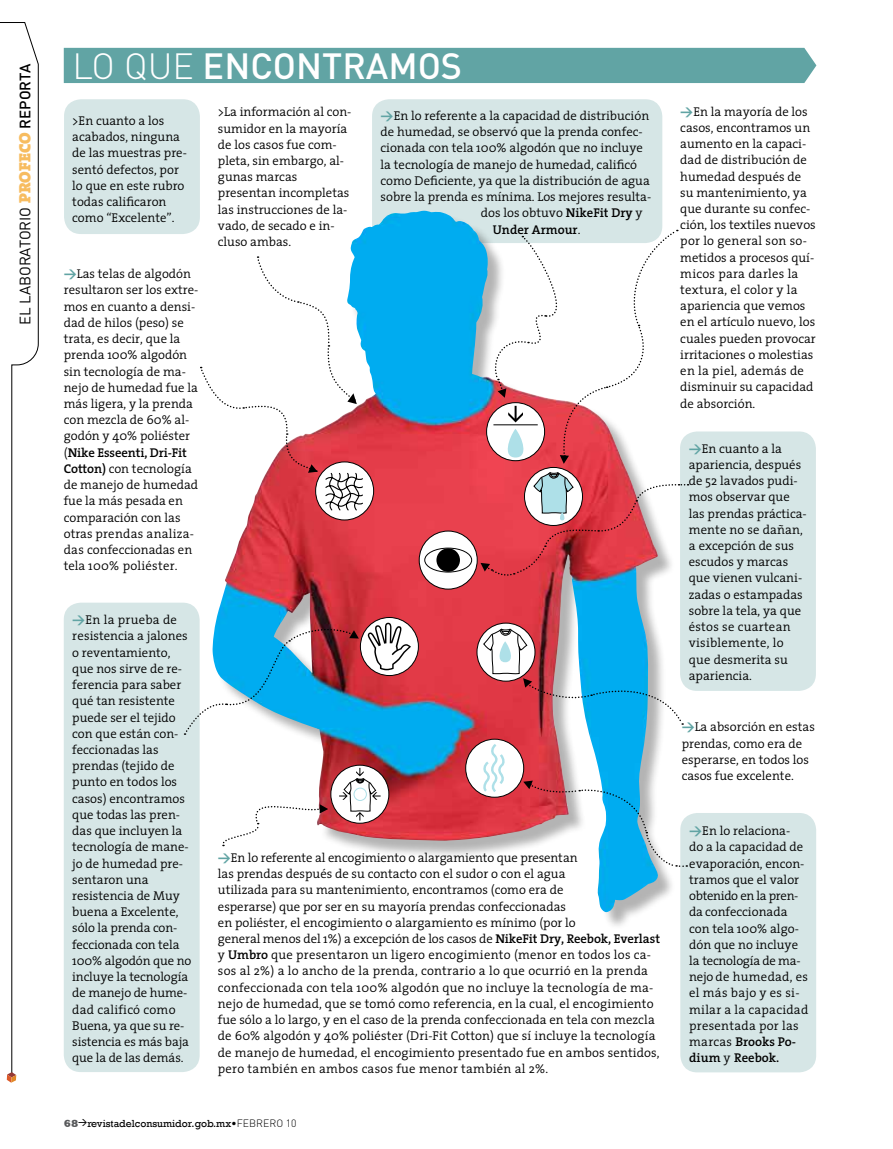
<style>
.page{position:relative;width:893px;height:1149px;background:#fff}
.page>*{position:absolute;margin:0;border:0;box-sizing:border-box;transform-origin:0 0}
.t1{font:500 36px "DIN";color:#fff}
.t2{font:15px "DIN";color:#000}
.t3{font:300 12.75px/16.2px "The Serif";color:#000}
.t4{font:600 12.75px "The Serif";color:#000}
.t5{font:10.5px "Rockwell";color:#000}
.s1{font-family:"The Serif";font-weight:900;font-size:16.5px;color:#f7bc60}
.s2{font-weight:500}
.s3{font-weight:300}
.s4{font-family:"DIN";font-weight:700;color:#61a4a4}
.s5{font-weight:600}
.s6{font-weight:800;color:#58595b}
.s7{font-family:"DIN";font-weight:500;font-size:9px}
.s8{font-family:"DIN";font-weight:300}
</style>
<div class="page">
<div style="left:64px;top:602px;width:136px;height:469px;background:#d6e6e6;border-radius:17px"></div>
<div style="left:372px;top:99px;width:290px;height:144px;background:#d6e6e6;border-radius:17px"></div>
<div style="left:215px;top:213px;width:460px;height:716px;background:#000;opacity:.3"></div>
<img style="left:214px;top:212px;width:392px;height:699px">
<div style="left:680px;top:431px;width:136px;height:259px;background:#d6e6e6;border-radius:17px"></div>
<div style="left:680px;top:812px;width:136px;height:259px;background:#d6e6e6;border-radius:17px"></div>
<div style="left:64px;top:99px;width:136px;height:135px;background:#d6e6e6;border-radius:17px"></div>
<svg style="left:0;top:22px;width:39px;height:1054px"></svg>
<svg style="left:7px;top:1071px;width:9px;height:11px"></svg>
<div style="left:487px;top:402px;width:58px;height:58px;background:#fff;border-radius:50%"></div>
<svg style="left:524px;top:467px;width:58px;height:58px"></svg>
<svg style="left:360px;top:617px;width:58px;height:58px"></svg>
<div style="left:360px;top:617px;width:59px;height:58px;border:1px solid #000;border-radius:50%"></div>
<svg style="left:368px;top:622px;width:43px;height:48px"></svg>
<svg style="left:316px;top:462px;width:58px;height:58px"></svg>
<svg style="left:184px;top:627px;width:175px;height:107px"></svg>
<svg style="left:200px;top:256px;width:164px;height:255px"></svg>
<div style="left:466px;top:739px;width:58px;height:58px;background:#fff;border-radius:50%"></div>
<div style="left:465px;top:738px;width:59px;height:59px;border:1px solid #000;border-radius:50%"></div>
<svg style="left:480px;top:741px;width:27px;height:53px"></svg>
<svg style="left:523px;top:780px;width:164px;height:87px"></svg>
<div style="left:419px;top:531px;width:58px;height:58px;background:#fff;border-radius:50%"></div>
<div style="left:419px;top:530px;width:59px;height:59px;border:1px solid #000;border-radius:50%"></div>
<svg style="left:425px;top:548px;width:47px;height:24px"></svg>
<div style="left:424px;top:547px;width:48px;height:25px;border:1px solid #000;border-radius:50%"></div>
<div style="left:436px;top:548px;width:24px;height:23px;background:#000;border-radius:50%"></div>
<svg style="left:477px;top:623px;width:58px;height:58px"></svg>
<svg style="left:331px;top:765px;width:58px;height:58px"></svg>
<div style="left:330px;top:764px;width:59px;height:59px;border:1px solid #000;border-radius:50%"></div>
<svg style="left:480px;top:472px;width:209px;height:104px"></svg>
<svg style="left:492px;top:229px;width:186px;height:234px"></svg>
<svg style="left:484px;top:628px;width:199px;height:96px"></svg>
<svg style="left:221px;top:795px;width:107px;height:51px"></svg>
<svg style="left:339px;top:767px;width:42px;height:53px"></svg>
<div style="left:354px;top:787px;width:13px;height:13px;border:1px solid #aee0e8;border-radius:50%"></div>
<div style="left:64px;top:48px;width:752px;height:35px;background:#61a4a4"></div>
<p class="t2" style="left:16px;top:325px;width:263px;rotate:-90deg">EL LABORATORIO <span class="s1">PROFECO</span> <span class="s2">REPORTA</span></p>
<p class="t1" style="left:72px;top:43px;width:225px"><span class="s3">LO QUE</span> ENCONTRA</p>
<p class="t1" style="left:388px;top:43px;width:75px">MOS</p>
<p class="t3" style="left:72px;top:112px;width:116px">&gt;En cuanto a los acabados, ninguna de las muestras pre&shy;sentó defectos, por lo que en este rubro todas calificaron como “Excelente”.</p>
<p class="t3" style="left:64px;top:265px;width:136px"><span class="s4">&gt;</span>Las telas de algodón resultaron ser los extre&shy;mos en cuanto a densi&shy;dad de hilos (peso) se trata, es decir, que la prenda 100% algodón sin tecnología de ma&shy;nejo de humedad fue la más ligera, y la prenda con mezcla de 60% al&shy;godón y 40% poliéster (<span class="s5">Nike Esseenti, Dri-Fit<br>Cotton)</span> con tecnología de manejo de humedad fue la más pesada en comparación con las otras prendas analiza&shy;das confeccionadas en tela 100% poliéster.</p>
<p class="t3" style="left:72px;top:611px;width:121px"><span class="s4">&gt;</span>En la prueba de resistencia a jalones o reventamiento, que nos sirve de re&shy;ferencia para saber qué tan resistente puede ser el tejido con que están con&shy;feccionadas las prendas (tejido de punto en todos los casos) encontramos que todas las pren&shy;das que incluyen la tecnología de mane&shy;jo de humedad pre&shy;sentaron una resistencia de Muy buena a Excelente, sólo la prenda con&shy;feccionada con tela<br>100% algodón que no incluye la tecnología de manejo de hume&shy;dad calificó como<br>Buena, ya que su re&shy;sistencia es más baja que la de las demás.</p>
<p class="t3" style="left:218px;top:103px;width:135px">&gt;La información al con&shy;sumidor en la mayoría de los casos fue com&shy;pleta, sin embargo, al&shy;gunas marcas presentan incompletas las instrucciones de la&shy;vado, de secado e in&shy;cluso ambas.</p>
<p class="t3" style="left:381px;top:107px;width:270px"><span class="s4">&gt;</span>En lo referente a la capacidad de distribución</p>
<p class="t3" style="left:381px;top:123px;width:264px">de humedad, se observó que la prenda confec-</p>
<p class="t3" style="left:381px;top:140px;width:264px">cionada con tela 100% algodón que no incluye</p>
<p class="t3" style="left:381px;top:156px;width:258px">la tecnología de manejo de humedad, calificó</p>
<p class="t3" style="left:381px;top:172px;width:271px">como Deficiente, ya que la distribución de agua</p>
<p class="t3" style="left:381px;top:188px;width:272px">sobre la prenda es mínima. Los mejores resulta-</p>
<p class="t3" style="left:481px;top:204px;width:163px">dos los obtuvo <span class="s5">NikeFit Dry</span> y</p>
<p class="t4" style="left:493px;top:218px;width:89px">Under Armour<span class="s3">.</span></p>
<p class="t3" style="left:218px;top:848px;width:444px"><span class="s4">&gt;</span>En lo referente al encogimiento o alargamiento que presentan<br>las prendas después de su contacto con el sudor o con el agua<br>utilizada para su mantenimiento, encontramos (como era de<br>esperarse) que por ser en su mayoría prendas confeccionadas<br>en poliéster, el encogimiento o alargamiento es mínimo (por lo<br>general menos del 1%) a excepción de los casos de <span class="s5">NikeFit Dry, Reebok, Everlast </span>y <span class="s5">Umbro</span> que presentaron un ligero encogimiento (menor en todos los ca&shy;sos al 2%) a lo ancho de la prenda, contrario a lo que ocurrió en la prenda confeccionada con tela 100% algodón que no incluye la tecnología de ma&shy;nejo de humedad, que se tomó como referencia, en la cual, el encogimiento fue sólo a lo largo, y en el caso de la prenda confeccionada en tela con mezcla de 60% algodón y 40% poliéster (Dri-Fit Cotton) que sí incluye la tecnología de manejo de humedad, el encogimiento presentado fue en ambos sentidos, pero también en ambos casos fue menor también al 2%.</p>
<p class="t5" style="left:64px;top:1116px;width:234px"><span class="s6">68</span><span class="s7">&gt;</span>revistadelconsumidor.gob.mx<span class="s8">•FEBRERO 10</span></p>
<p class="t3" style="left:680px;top:103px;width:137px"><span class="s4">&gt;</span>En la mayoría de los casos, encontramos un aumento en la capaci&shy;dad de distribución de humedad después de su mantenimiento, ya que durante su confec&shy;ción, los textiles nuevos por lo general son so&shy;metidos a procesos quí&shy;micos para darles la textura, el color y la apariencia que vemos en el artículo nuevo, los cuales pueden provocar irritaciones o molestias en la piel, además de disminuir su capacidad de absorción.</p>
<p class="t3" style="left:689px;top:440px;width:120px"><span class="s4">&gt;</span>En cuanto a la apariencia, después de 52 lavados pudi&shy;mos observar que las prendas práctica&shy;mente no se dañan, a excepción de sus escudos y marcas que vienen vulcani&shy;zadas o estampadas sobre la tela, ya que éstos se cuartean visiblemente, lo que desmerita su apariencia.</p>
<p class="t3" style="left:682px;top:718px;width:135px"><span class="s4">&gt;</span>La absorción en estas prendas, como era de esperarse, en todos los casos fue excelente.</p>
<p class="t3" style="left:689px;top:822px;width:121px"><span class="s4">&gt;</span>En lo relaciona-<br>do a la capacidad de evaporación, encon&shy;tramos que el valor obtenido en la pren&shy;da confeccionada con tela 100% algo&shy;dón que no incluye la tecnología de ma&shy;nejo de humedad, es el más bajo y es si&shy;milar a la capacidad presentada por las marcas <span class="s5">Brooks Po&shy;dium</span> y <span class="s5">Reebok.</span></p>
</div>
